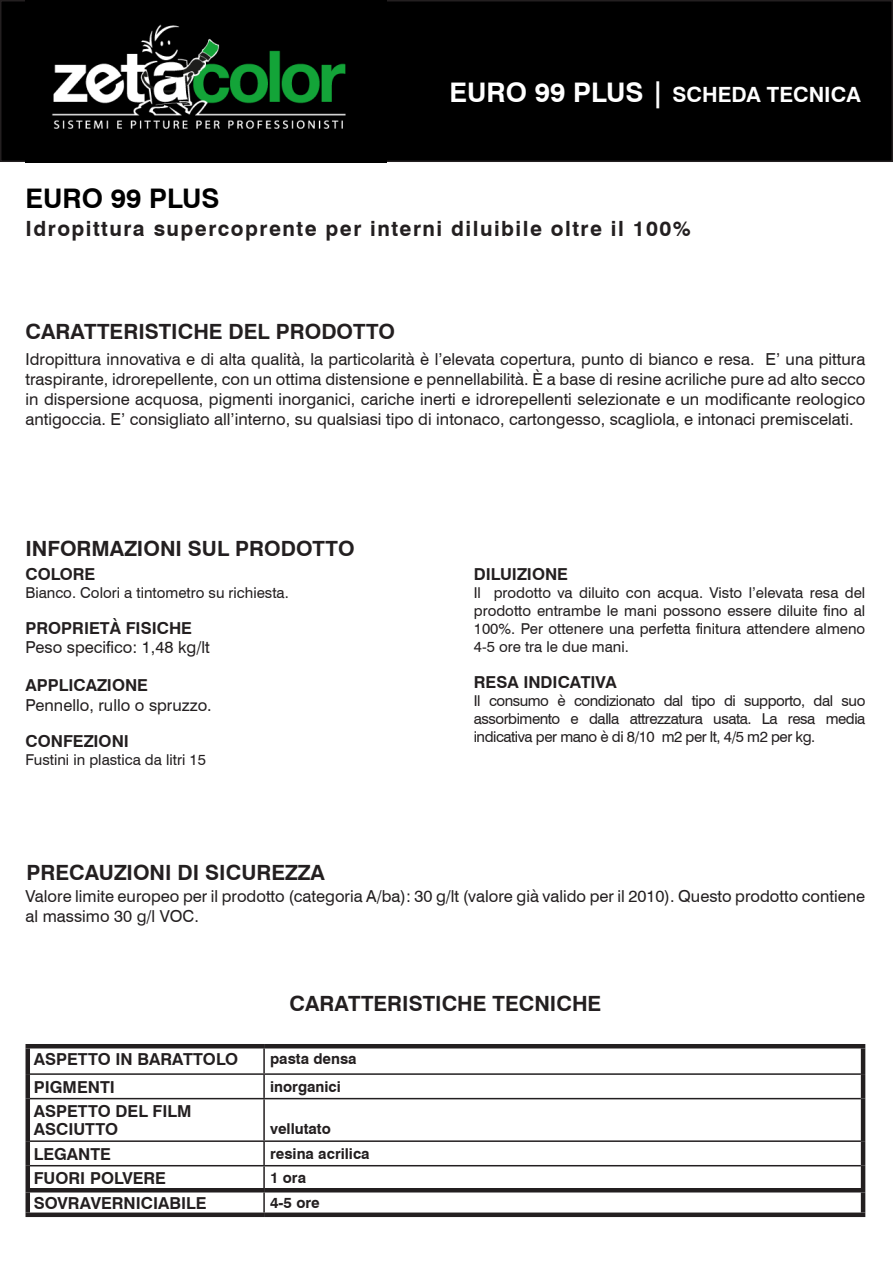
<style>
.page{position:relative;width:893px;height:1263px;background:#fff}
.page>*{position:absolute;margin:0;border:0;box-sizing:border-box;transform-origin:0 0}
.nome_dx_alt{font:700 27px "Swiss 721 BT";color:#000}
.schedtecn__sing_cara{font:700 21px "Swiss 721 BT";color:#231f20}
.nome_dx_alt-2{font:700 21px "Swiss 721 BT";letter-spacing:.07em;color:#231f20}
.t1{font:700 21px "Swiss 721 BT";color:#fff}
.testo{font:16.5px/19.8px "Swiss 721 BT";color:#231f20;text-align:justify}
.testsxtab{font:700 16.5px/18px "Swiss 721 BT";color:#231f20}
.testo-2{font:15px/18px "Swiss 721 BT";color:#231f20;text-align:justify}
.testodxtab{font:700 15px "Swiss 721 BT";color:#231f20}
.s1{font-size:27px}
</style>
<div class="page">
<div style="left:1px;top:1px;width:891px;height:160px;background:#000"></div>
<div style="left:0;top:0;width:893px;height:162px;border:2px solid #231f20"></div>
<img style="left:26px;top:0;width:361px;height:162px">
<hr style="left:263px;top:1048px;width:2px;height:25px;background:#231f20">
<hr style="left:30px;top:1073px;width:234px;height:2px;background:#231f20">
<hr style="left:264px;top:1073px;width:597px;height:2px;background:#231f20">
<hr style="left:263px;top:1075px;width:2px;height:23px;background:#231f20">
<hr style="left:30px;top:1098px;width:234px;height:1px;background:#231f20">
<hr style="left:264px;top:1098px;width:597px;height:1px;background:#231f20">
<hr style="left:263px;top:1099px;width:2px;height:41px;background:#231f20">
<hr style="left:30px;top:1140px;width:234px;height:2px;background:#231f20">
<hr style="left:264px;top:1140px;width:597px;height:2px;background:#231f20">
<hr style="left:263px;top:1142px;width:2px;height:23px;background:#231f20">
<hr style="left:30px;top:1165px;width:234px;height:1px;background:#231f20">
<hr style="left:264px;top:1165px;width:597px;height:1px;background:#231f20">
<hr style="left:263px;top:1166px;width:2px;height:22px;background:#231f20">
<hr style="left:263px;top:1192px;width:2px;height:20px;background:#231f20">
<hr style="left:26px;top:1048px;width:4px;height:26px;background:#231f20">
<hr style="left:861px;top:1048px;width:4px;height:26px;background:#231f20">
<hr style="left:26px;top:1074px;width:4px;height:24px;background:#231f20">
<hr style="left:861px;top:1074px;width:4px;height:24px;background:#231f20">
<hr style="left:26px;top:1098px;width:4px;height:43px;background:#231f20">
<hr style="left:861px;top:1098px;width:4px;height:43px;background:#231f20">
<hr style="left:26px;top:1141px;width:4px;height:25px;background:#231f20">
<hr style="left:861px;top:1141px;width:4px;height:25px;background:#231f20">
<hr style="left:26px;top:1166px;width:4px;height:22px;background:#231f20">
<hr style="left:861px;top:1166px;width:4px;height:22px;background:#231f20">
<hr style="left:26px;top:1192px;width:4px;height:20px;background:#231f20">
<hr style="left:861px;top:1192px;width:4px;height:20px;background:#231f20">
<hr style="left:26px;top:1188px;width:238px;height:4px;background:#231f20">
<hr style="left:264px;top:1188px;width:601px;height:4px;background:#231f20">
<div style="left:26px;top:1212px;width:238px;height:5px;background:#231f20"></div>
<div style="left:264px;top:1212px;width:601px;height:5px;background:#231f20"></div>
<hr style="left:26px;top:1044px;width:238px;height:4px;background:#231f20">
<hr style="left:264px;top:1044px;width:601px;height:4px;background:#231f20">
<p class="t1" style="left:449px;top:81px;width:413px"><span class="s1">EURO 99 PLUS |</span> SCHEDA TECNICA</p>
<p class="nome_dx_alt" style="left:26px;top:182px;width:196px">EURO 99 PLUS</p>
<p class="nome_dx_alt-2" style="left:26px;top:216px;width:667px">Idropittura supercoprente per interni diluibile oltre il 100%</p>
<p class="schedtecn__sing_cara" style="left:26px;top:319px;width:371px">CARATTERISTICHE DEL PRODOTTO</p>
<p class="testo" style="left:26px;top:349px;width:841px">Idropittura innovativa e di alta qualità, la particolarità è l’elevata copertura, punto di bianco e resa. E’ una pittura traspirante, idrorepellente, con un ottima distensione e pennellabilità. È a base di resine acriliche pure ad alto secco in dispersione acquosa, pigmenti inorganici, cariche inerti e idrorepellenti selezionate e un modificante reologico antigoccia. E’ consigliato all’interno, su qualsiasi tipo di intonaco, cartongesso, scagliola, e intonaci premiscelati.</p>
<p class="schedtecn__sing_cara" style="left:26px;top:536px;width:331px">INFORMAZIONI SUL PRODOTTO</p>
<p class="testsxtab" style="left:26px;top:564px;width:71px">COLORE</p>
<p class="testo-2" style="left:26px;top:583px;width:265px">Bianco. Colori a tintometro su richiesta.</p>
<p class="testsxtab" style="left:26px;top:618px;width:168px">PROPRIETÀ FISICHE</p>
<p class="testo" style="left:26px;top:637px;width:186px">Peso specifico: 1,48 kg/lt</p>
<p class="testsxtab" style="left:26px;top:676px;width:124px">APPLICAZIONE</p>
<p class="testo" style="left:26px;top:695px;width:188px">Pennello, rullo o spruzzo.</p>
<p class="testsxtab" style="left:26px;top:732px;width:105px">CONFEZIONI</p>
<p class="testo-2" style="left:26px;top:750px;width:182px">Fustini in plastica da litri 15</p>
<p class="testsxtab" style="left:474px;top:564px;width:96px">DILUIZIONE</p>
<p class="testo-2" style="left:474px;top:583px;width:393px">Il prodotto va diluito con acqua. Visto l’elevata resa del prodotto entrambe le mani possono essere diluite fino al 100%. Per ottenere una perfetta finitura attendere almeno 4-5 ore tra le due mani.</p>
<p class="testsxtab" style="left:474px;top:672px;width:145px">RESA INDICATIVA</p>
<p class="testo-2" style="left:474px;top:691px;width:393px">Il consumo è condizionato dal tipo di supporto, dal suo assorbimento e dalla attrezzatura usata. La resa media indicativa per mano è di 8/10 m2 per lt, 4/5 m2 per kg.</p>
<p class="schedtecn__sing_cara" style="left:27px;top:860px;width:300px">PRECAUZIONI DI SICUREZZA</p>
<p class="testo" style="left:26px;top:886px;width:841px">Valore limite europeo per il prodotto (categoria A/ba): 30 g/lt (valore già valido per il 2010). Questo prodotto contiene al massimo 30 g/l VOC.</p>
<p class="schedtecn__sing_cara" style="left:289px;top:991px;width:313px">CARATTERISTICHE TECNICHE</p>
<p class="testsxtab" style="left:34px;top:1050px;width:206px">ASPETTO IN BARATTOLO</p>
<p class="testodxtab" style="left:270px;top:1049px;width:88px">pasta densa</p>
<p class="testsxtab" style="left:34px;top:1077px;width:83px">PIGMENTI</p>
<p class="testodxtab" style="left:270px;top:1077px;width:72px">inorganici</p>
<p class="testsxtab" style="left:34px;top:1102px;width:159px">ASPETTO DEL FILM<br>ASCIUTTO</p>
<p class="testodxtab" style="left:270px;top:1119px;width:62px">vellutato</p>
<p class="testsxtab" style="left:34px;top:1145px;width:79px">LEGANTE</p>
<p class="testodxtab" style="left:270px;top:1144px;width:101px">resina acrilica</p>
<p class="testsxtab" style="left:34px;top:1169px;width:134px">FUORI POLVERE</p>
<p class="testodxtab" style="left:270px;top:1169px;width:38px">1 ora</p>
<p class="testsxtab" style="left:34px;top:1194px;width:174px">SOVRAVERNICIABILE</p>
<p class="testodxtab" style="left:270px;top:1193px;width:51px">4-5 ore</p>
</div>
